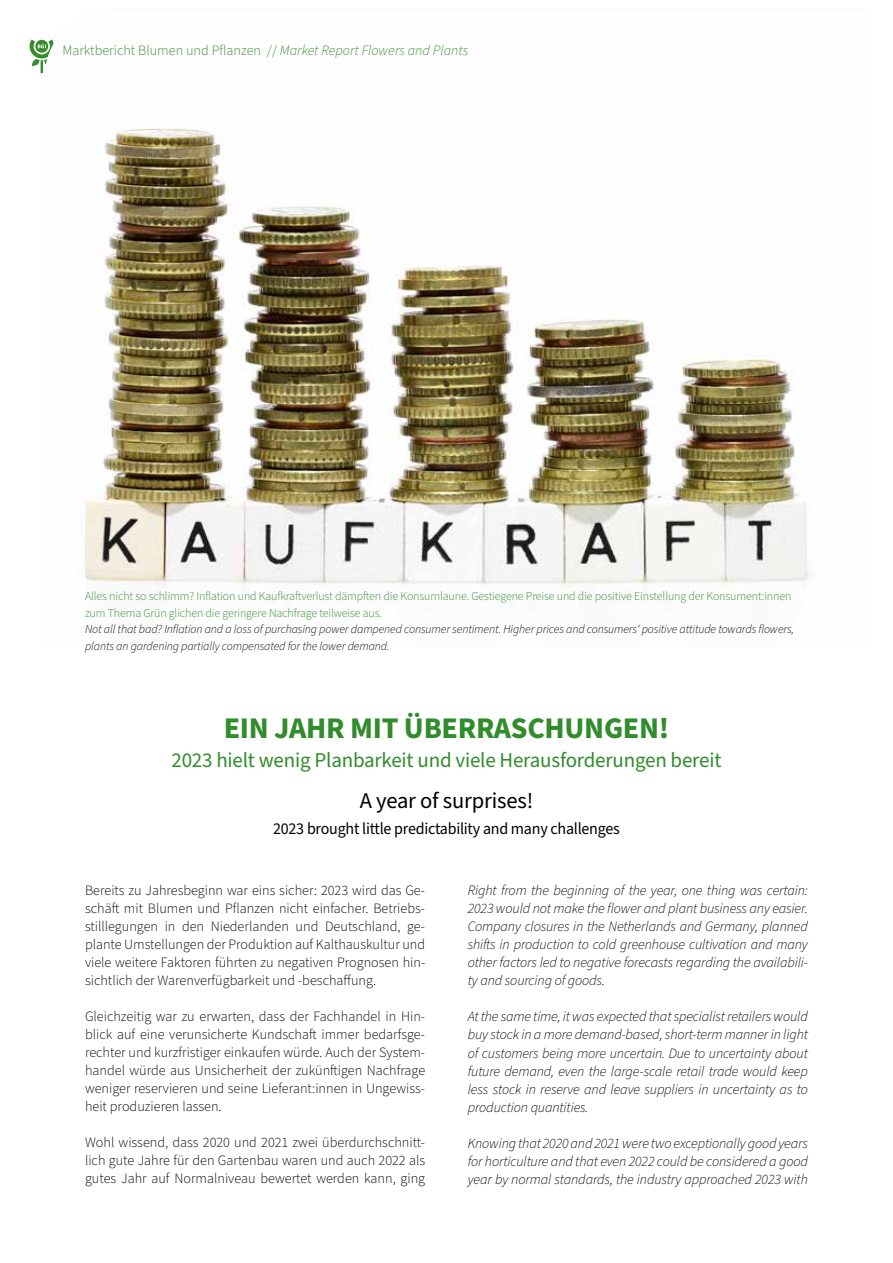
<style>
.page{position:relative;width:893px;height:1263px;background:#fff}
.page>*{position:absolute;margin:0;border:0;box-sizing:border-box;transform-origin:0 0}
.t1{font:700 30px "Source Sans Pro";letter-spacing:-.01em;color:#318c2c}
.t2{font:22.5px "Source Sans Pro";letter-spacing:-.01em;color:#000}
.t3{font:21px "Source Sans Pro";letter-spacing:-.01em;color:#318c2c}
.t4{font:16.5px "Source Sans Pro";letter-spacing:-.015em;color:#000}
.t5{font:italic 300 14.25px/18px "Source Sans Pro";letter-spacing:-.01em;color:#000;text-align:justify}
.t6{font:300 14.25px/18px "Source Sans Pro";color:#000;text-align:justify}
.t7{font:300 14.25px "Source Sans Pro";color:#318c2c}
.t8{font:italic 300 12px/16.5px "Source Sans Pro";letter-spacing:-.01em;color:#000}
.t9{font:300 12px/16.5px "Source Sans Pro";letter-spacing:-.01em;color:#318c2c}
.s1{font-style:italic}
</style>
<div class="page">
<svg style="left:30px;top:39px;width:15px;height:34px"></svg>
<img style="left:45px;top:39px;width:763px;height:556px">
<p class="t7" style="left:62px;top:40px;width:407px">Marktbericht Blumen und Pflanzen // <span class="s1">Market Report Flowers and Plants</span></p>
<p class="t9" style="left:85px;top:588px;width:708px">Alles nicht so schlimm? Inflation und Kaufkraftverlust dämpften die Konsumlaune. Gestiegene Preise und die positive Einstellung der Konsument:innen zum Thema Grün glichen die geringere Nachfrage teilweise aus.</p>
<p class="t8" style="left:85px;top:621px;width:711px">Not all that bad? Inflation and a loss of purchasing power dampened consumer sentiment. Higher prices and consumers‘ positive attitude towards flowers, plants an gardening partially compensated for the lower demand.</p>
<h1 class="t1" style="left:224px;top:708px;width:447px">EIN JAHR MIT ÜBERRASCHUNGEN!</h1>
<h3 class="t3" style="left:172px;top:746px;width:551px">2023 hielt wenig Planbarkeit und viele Herausforderungen bereit</h3>
<h2 class="t2" style="left:360px;top:786px;width:175px">A year of surprises!</h2>
<p class="t4" style="left:273px;top:817px;width:348px">2023 brought little predictability and many challenges</p>
<p class="t6" style="left:85px;top:882px;width:342px">Bereits zu Jahresbeginn war eins sicher: 2023 wird das Ge&shy;schäft mit Blumen und Pflanzen nicht einfacher. Betriebs&shy;stilllegungen in den Niederlanden und Deutschland, ge&shy;plante Umstellungen der Produktion auf Kalthauskultur und viele weitere Faktoren führten zu negativen Prognosen hin&shy;sichtlich der Warenverfügbarkeit und -beschaffung.</p>
<p class="t6" style="left:85px;top:1008px;width:342px">Gleichzeitig war zu erwarten, dass der Fachhandel in Hin&shy;blick auf eine verunsicherte Kundschaft immer bedarfsge&shy;rechter und kurzfristiger einkaufen würde. Auch der System&shy;handel würde aus Unsicherheit der zukünftigen Nachfrage weniger reservieren und seine Lieferant:innen in Ungewiss&shy;heit produzieren lassen.</p>
<p class="t6" style="left:85px;top:1134px;width:342px">Wohl wissend, dass 2020 und 2021 zwei überdurchschnitt&shy;lich gute Jahre für den Gartenbau waren und auch 2022 als gutes Jahr auf Normalniveau bewertet werden kann, ging</p>
<p class="t5" style="left:468px;top:882px;width:342px">Right from the beginning of the year, one thing was certain:<br>2023 would not make the flower and plant business any easier.<br>Company closures in the Netherlands and Germany, planned shifts in production to cold greenhouse cultivation and many other factors led to negative forecasts regarding the availabili&shy;ty and sourcing of goods.</p>
<p class="t5" style="left:468px;top:1008px;width:342px">At the same time, it was expected that specialist retailers would buy stock in a more demand-based, short-term manner in light of customers being more uncertain. Due to uncertainty about future demand, even the large-scale retail trade would keep less stock in reserve and leave suppliers in uncertainty as to production quantities.</p>
<p class="t5" style="left:468px;top:1134px;width:342px">Knowing that 2020 and 2021 were two exceptionally good years for horticulture and that even 2022 could be considered a good year by normal standards, the industry approached 2023 with</p>
</div>
